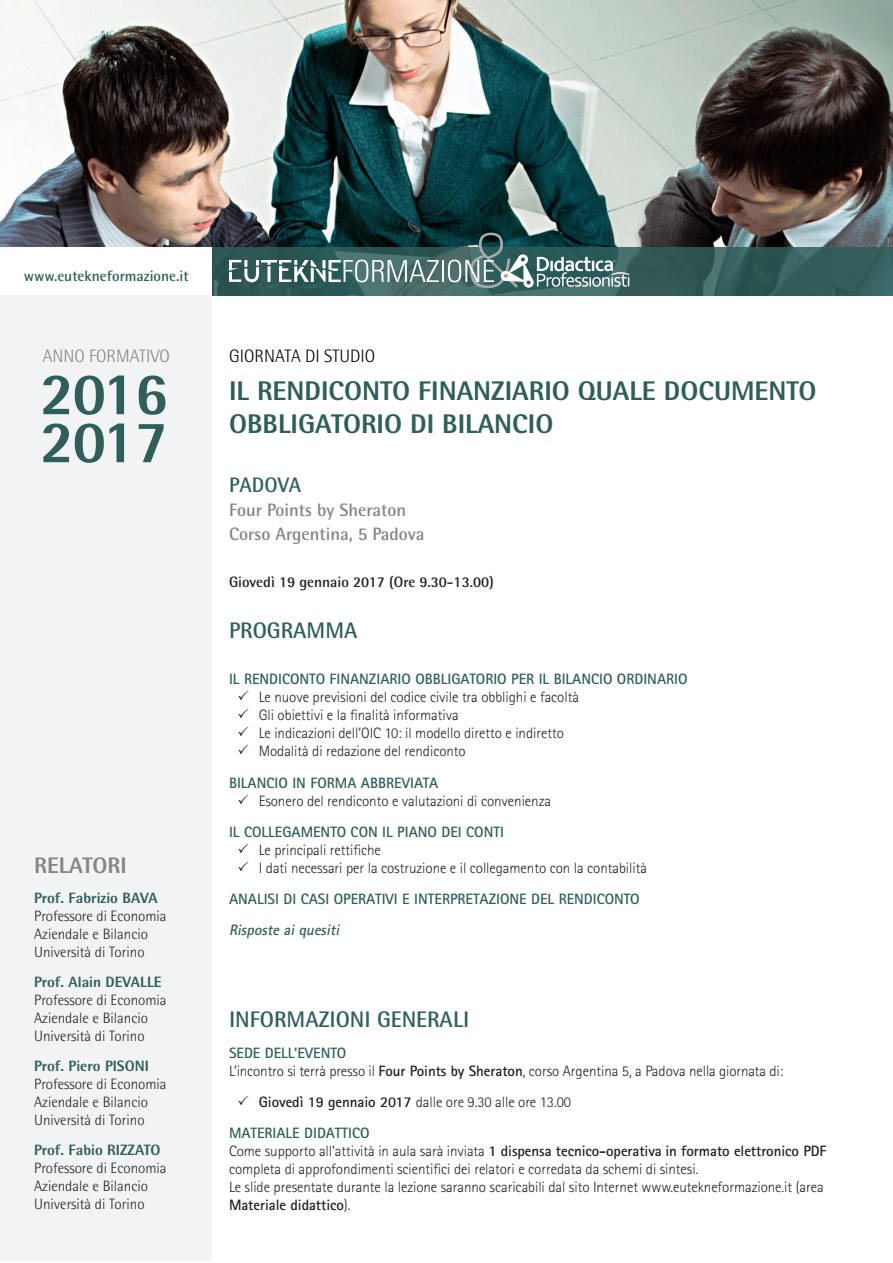
<style>
.page{position:relative;width:893px;height:1263px;background:#fff}
.page>*{position:absolute;margin:0;border:0;box-sizing:border-box;transform-origin:0 0}
.t1{font:800 60px "Rotis Semi Sans Std";letter-spacing:-.02em;color:#2f5e5b}
.titolo{font:800 27px "Rotis Semi Sans Std";color:#2f5e5b}
.SOTTOTITOLI{font:700 22.5px "Rotis Semi Sans Std";color:#2f5e5b}
.t2{font:800 22.5px "Rotis Semi Sans Std";color:#828688}
.SOTTOTITOLI-2{font:700 21px "Rotis Semi Sans Std";color:#2f5e5b}
.SOTTOTITOLI-3{font:700 18px "Rotis Semi Sans Std";color:#828688}
.t3{font:300 18px "Rotis Semi Sans Std";color:#000001}
.t4{font:300 18px "Rotis Semi Sans Std";color:#828688}
.Testo_normale{font:300 15px/18px "Rotis Sans Serif Std";letter-spacing:-.005em;color:#231f20}
.SOTTOTITOLI-4{font:300 15px/18px "Rotis Semi Sans Std";color:#231f20}
.SOTTOTITOLI-5{font:700 15px "Rotis Sans Serif Std";color:#2f5e5b}
.SOTTOTITOLI-6{font:800 15px "Rotis Semi Sans Std";color:#2f5e5b}
.date{font:700 15px "Rotis Semi Sans Std";color:#231f20}
.t5{font:700 15px "Rotis Semi Sans Std";color:#2f5e5b}
.SOTTOTITOLI-7{font:italic 700 15px "Rotis Sans Serif Std";color:#2f5e5b}
.s1{font-weight:700}
</style>
<div class="page">
<img style="left:0;top:0;width:893px;height:296px">
<svg style="left:212px;top:247px;width:681px;height:48px;background:#345d5a"></svg>
<div style="left:0;top:247px;width:212px;height:49px;background:#fff"></div>
<div style="left:1px;top:296px;width:211px;height:965px;background:#f2f3f4"></div>
<svg style="left:229px;top:260px;width:210px;height:22px"></svg>
<hr style="left:442px;top:260px;width:2px;height:22px;background:#fff">
<svg style="left:448px;top:233px;width:181px;height:55px;background:#537776"></svg>
<p class="t5" style="left:24px;top:267px;width:166px">www.eutekneformazione.it</p>
<p class="t4" style="left:43px;top:346px;width:129px">ANNO FORMATIVO</p>
<p class="t3" style="left:229px;top:346px;width:148px">GIORNATA DI STUDIO</p>
<p class="t1" style="left:40px;top:356px;width:129px">2016</p>
<p class="t1" style="left:40px;top:404px;width:129px">2017</p>
<p class="titolo" style="left:229px;top:374px;width:589px">IL RENDICONTO FINANZIARIO QUALE DOCUMENTO</p>
<p class="titolo" style="left:229px;top:407px;width:326px">OBBLIGATORIO DI BILANCIO</p>
<p class="t2" style="left:34px;top:851px;width:94px">RELATORI</p>
<p class="SOTTOTITOLI-6" style="left:34px;top:888px;width:125px">Prof. Fabrizio BAVA</p>
<p class="SOTTOTITOLI-4" style="left:34px;top:907px;width:134px">Professore di Economia<br>Aziendale e Bilancio<br>Università di Torino</p>
<p class="SOTTOTITOLI-6" style="left:34px;top:972px;width:129px">Prof. Alain DEVALLE</p>
<p class="SOTTOTITOLI-4" style="left:34px;top:991px;width:134px">Professore di Economia<br>Aziendale e Bilancio<br>Università di Torino</p>
<p class="SOTTOTITOLI-6" style="left:34px;top:1056px;width:116px">Prof. Piero PISONI</p>
<p class="SOTTOTITOLI-4" style="left:34px;top:1075px;width:134px">Professore di Economia<br>Aziendale e Bilancio<br>Università di Torino</p>
<p class="SOTTOTITOLI-6" style="left:34px;top:1140px;width:128px">Prof. Fabio RIZZATO</p>
<p class="SOTTOTITOLI-4" style="left:34px;top:1159px;width:134px">Professore di Economia<br>Aziendale e Bilancio<br>Università di Torino</p>
<p class="SOTTOTITOLI-2" style="left:229px;top:472px;width:74px">PADOVA</p>
<p class="SOTTOTITOLI-3" style="left:229px;top:499px;width:179px">Four Points by Sheraton</p>
<p class="SOTTOTITOLI-3" style="left:229px;top:523px;width:197px">Corso Argentina, 5 Padova</p>
<p class="date" style="left:229px;top:573px;width:266px">Giovedì 19 gennaio 2017 (Ore 9.30-13.00)</p>
<p class="SOTTOTITOLI" style="left:229px;top:616px;width:130px">PROGRAMMA</p>
<p class="SOTTOTITOLI-5" style="left:229px;top:670px;width:460px">IL RENDICONTO FINANZIARIO OBBLIGATORIO PER IL BILANCIO ORDINARIO</p>
<p class="Testo_normale" style="left:259px;top:688px;width:322px">Le nuove previsioni del codice civile tra obblighi e facoltà</p>
<p class="Testo_normale" style="left:259px;top:706px;width:201px">Gli obiettivi e la finalità informativa</p>
<p class="Testo_normale" style="left:259px;top:724px;width:307px">Le indicazioni dell’OIC 10: il modello diretto e indiretto</p>
<p class="Testo_normale" style="left:259px;top:742px;width:209px">Modalità di redazione del rendiconto</p>
<p class="SOTTOTITOLI-5" style="left:229px;top:773px;width:211px">BILANCIO IN FORMA ABBREVIATA</p>
<p class="Testo_normale" style="left:259px;top:791px;width:294px">Esonero del rendiconto e valutazioni di convenienza</p>
<p class="SOTTOTITOLI-5" style="left:229px;top:822px;width:276px">IL COLLEGAMENTO CON IL PIANO DEI CONTI</p>
<p class="Testo_normale" style="left:259px;top:841px;width:124px">Le principali rettifiche</p>
<p class="Testo_normale" style="left:259px;top:859px;width:390px">I dati necessari per la costruzione e il collegamento con la contabilità</p>
<p class="SOTTOTITOLI-5" style="left:229px;top:889px;width:412px">ANALISI DI CASI OPERATIVI E INTERPRETAZIONE DEL RENDICONTO</p>
<p class="SOTTOTITOLI-7" style="left:229px;top:921px;width:115px">Risposte ai quesiti</p>
<p class="SOTTOTITOLI" style="left:229px;top:1005px;width:242px">INFORMAZIONI GENERALI</p>
<p class="SOTTOTITOLI-5" style="left:229px;top:1043px;width:119px">SEDE DELL’EVENTO</p>
<p class="Testo_normale" style="left:229px;top:1062px;width:556px">L’incontro si terrà presso il <span class="s1">Four Points by Sheraton</span>, corso Argentina 5, a Padova nella giornata di:</p>
<p class="Testo_normale" style="left:259px;top:1092px;width:314px"><span class="s1">Giovedì 19 gennaio 2017</span> dalle ore 9.30 alle ore 13.00</p>
<p class="SOTTOTITOLI-5" style="left:229px;top:1123px;width:142px">MATERIALE DIDATTICO</p>
<p class="Testo_normale" style="left:229px;top:1142px;width:599px">Come supporto all’attività in aula sarà inviata <span class="s1">1 dispensa tecnico-operativa in formato elettronico PDF </span>completa di approfondimenti scientifici dei relatori e corredata da schemi di sintesi.</p>
<p class="Testo_normale" style="left:229px;top:1178px;width:596px">Le slide presentate durante la lezione saranno scaricabili dal sito Internet www.eutekneformazione.it (area<br><span class="s1">Materiale didattico</span>).</p>
</div>
